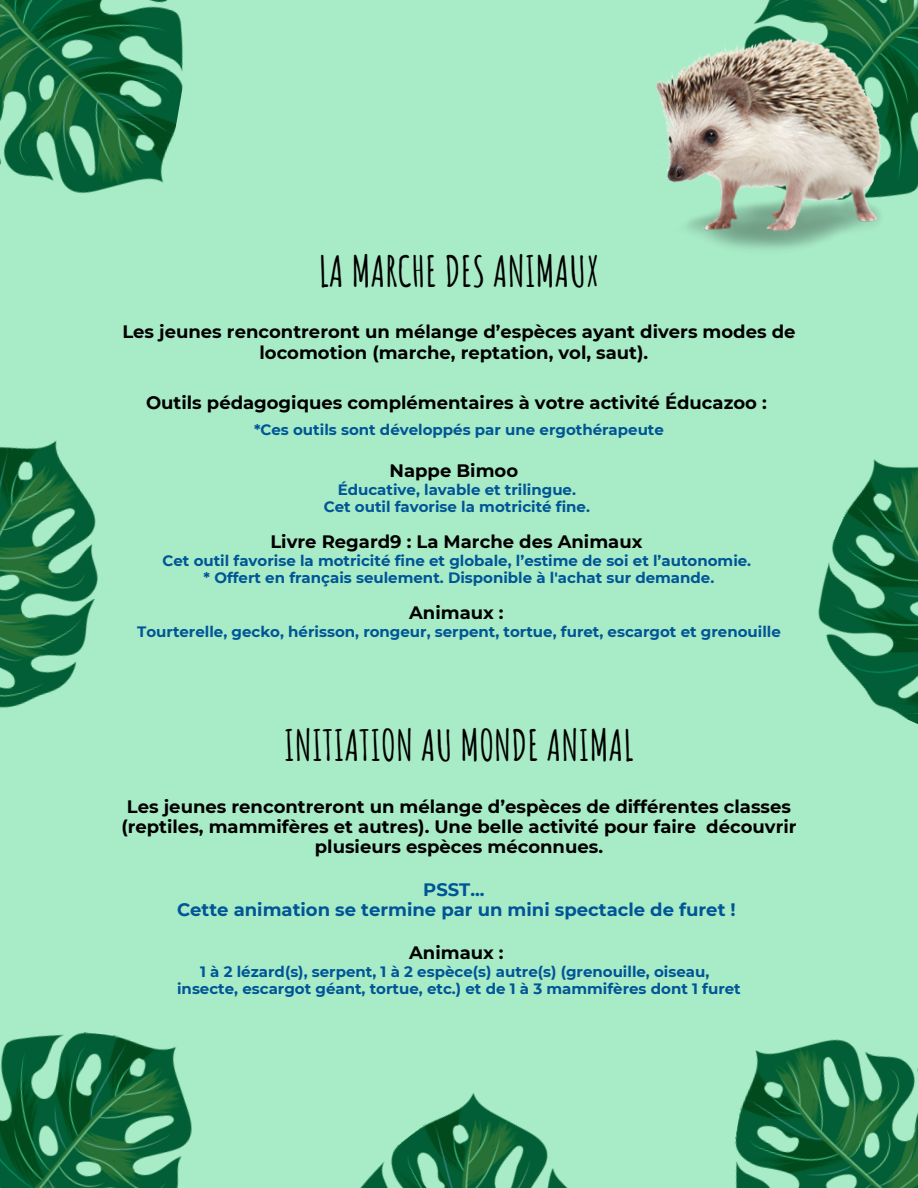
<style>
.page{position:relative;width:918px;height:1188px;background:#a8ebc7}
.page>*{position:absolute;margin:0;border:0;box-sizing:border-box;transform-origin:0 0}
.t1{font:700 42px "Amatic SC";color:#000}
.t2{font:700 18px/20.2px "Montserrat";color:#000;text-align:center}
.t3{font:700 18px/20.2px "Montserrat";color:#005596;text-align:center}
.t4{font:700 15px "Montserrat";color:#005596}
</style>
<div class="page">
<img style="left:0;top:0;width:183px;height:194px">
<img style="left:754px;top:0;width:164px;height:193px">
<img style="left:734px;top:1039px;width:184px;height:149px">
<img style="left:0;top:1032px;width:192px;height:156px">
<img style="left:0;top:440px;width:98px;height:268px">
<img style="left:818px;top:459px;width:100px;height:265px">
<img style="left:656px;top:29px;width:255px;height:221px">
<img style="left:360px;top:1093px;width:208px;height:95px">
<p class="t1" style="left:319px;top:244px;width:282px">LA MARCHE DES ANIMAUX</p>
<p class="t2" style="left:122px;top:322px;width:675px">Les jeunes rencontreront un mélange d’espèces ayant divers modes de locomotion (marche, reptation, vol, saut).</p>
<p class="t2" style="left:146px;top:393px;width:622px">Outils pédagogiques complémentaires à votre activité Éducazoo :</p>
<p class="t4" style="left:254px;top:421px;width:411px">*Ces outils sont développés par une ergothérapeute</p>
<p class="t2" style="left:390px;top:460px;width:130px">Nappe Bimoo</p>
<h1 class="t4" style="left:338px;top:480px;width:240px">Éducative, lavable et trilingue.</h1>
<h1 class="t4" style="left:324px;top:497px;width:268px">Cet outil favorise la motricité fine.</h1>
<p class="t2" style="left:270px;top:531px;width:373px">Livre Regard9 : La Marche des Animaux</p>
<p class="t4" style="left:162px;top:551px;width:590px">Cet outil favorise la motricité fine et globale, l’estime de soi et l’autonomie.</p>
<p class="t4" style="left:204px;top:568px;width:512px">* Offert en français seulement. Disponible à l'achat sur demande.</p>
<p class="t2" style="left:409px;top:602px;width:96px">Animaux :</p>
<p class="t4" style="left:137px;top:622px;width:645px">Tourterelle, gecko, hérisson, rongeur, serpent, tortue, furet, escargot et grenouille</p>
<p class="t1" style="left:284px;top:719px;width:351px">INITIATION AU MONDE ANIMAL</p>
<p class="t2" style="left:121px;top:796px;width:677px">Les jeunes rencontreront un mélange d’espèces de différentes classes (reptiles, mammifères et autres). Une belle activité pour faire découvrir plusieurs espèces méconnues.</p>
<p class="t3" style="left:177px;top:880px;width:560px">PSST...<br>Cette animation se termine par un mini spectacle de furet !</p>
<p class="t2" style="left:409px;top:943px;width:96px">Animaux :</p>
<p class="t4" style="left:200px;top:963px;width:511px">1 à 2 lézard(s), serpent, 1 à 2 espèce(s) autre(s) (grenouille, oiseau,</p>
<p class="t4" style="left:177px;top:980px;width:565px">insecte, escargot géant, tortue, etc.) et de 1 à 3 mammifères dont 1 furet</p>
</div>
